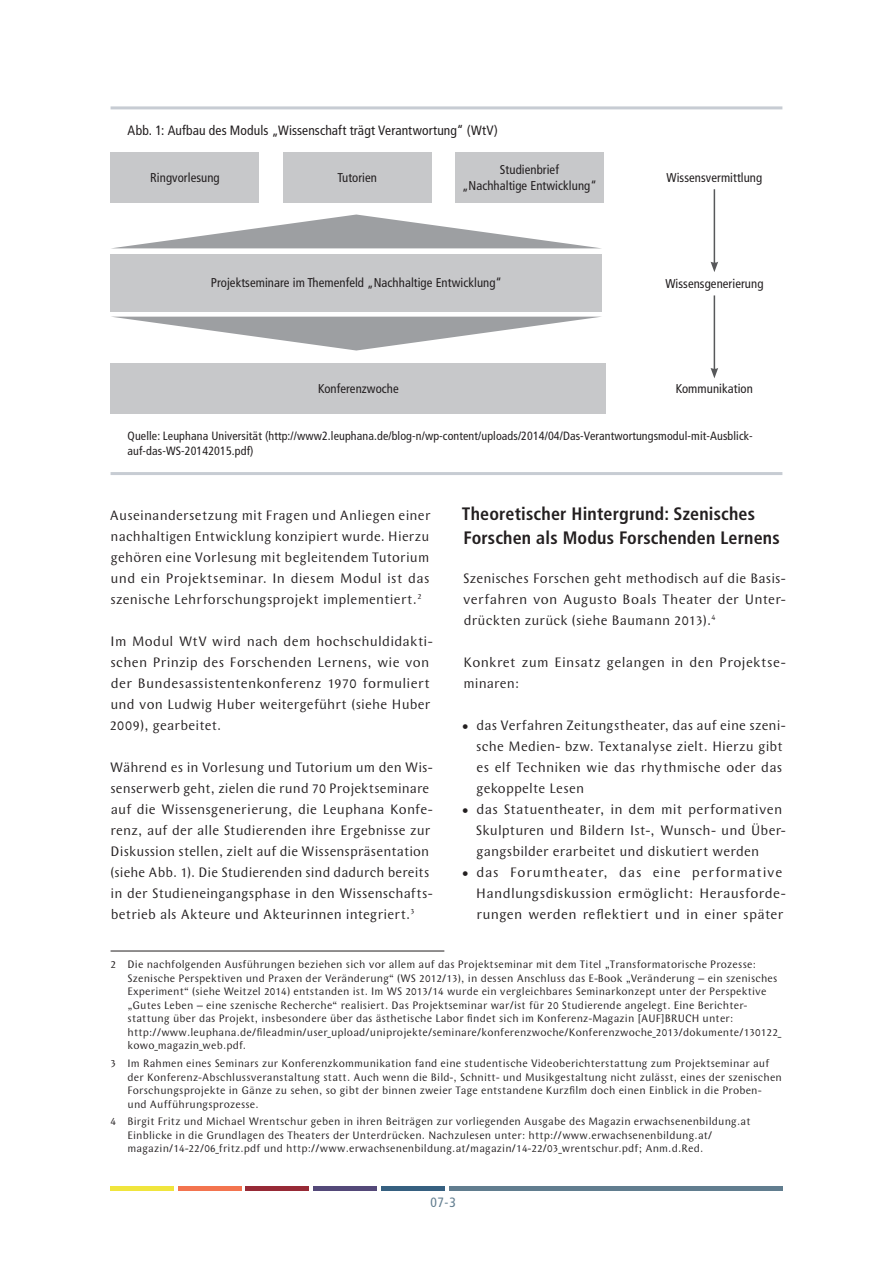
<style>
.page{position:relative;width:893px;height:1263px;background:#fff}
.page>*{position:absolute;margin:0;border:0;box-sizing:border-box;transform-origin:0 0}
.t1{font:700 condensed 18px/24px "Frutiger LT Std";letter-spacing:.01em;color:#231f20}
.t2{font:14.25px/21px "Wunderlich";letter-spacing:.015em;color:#231f20}
.t3{font:condensed 13.5px "Frutiger LT Std";letter-spacing:.01em;color:#231f20}
.t4{font:condensed 13.5px "Frutiger LT Std";color:#617d8f}
.t5{font:condensed 12.75px/15.3px "Frutiger LT Std";letter-spacing:.005em;color:#231f20;text-align:center}
.t6{font:condensed 12px/15px "Frutiger LT Std";letter-spacing:.01em;color:#231f20}
.t7{font:11.25px/13.5px "Wunderlich";letter-spacing:.015em;color:#231f20}
</style>
<div class="page">
<div style="left:111px;top:1186px;width:63px;height:5px;background:#f0e53d"></div>
<div style="left:178px;top:1186px;width:64px;height:5px;background:#f3744f"></div>
<div style="left:246px;top:1186px;width:63px;height:5px;background:#972a36"></div>
<div style="left:313px;top:1186px;width:64px;height:5px;background:#544979"></div>
<div style="left:381px;top:1186px;width:63px;height:5px;background:#366080"></div>
<div style="left:449px;top:1186px;width:333px;height:5px;background:#617d8f"></div>
<hr style="left:111px;top:951px;width:333px;height:1px;background:#231f20">
<hr style="left:111px;top:106px;width:671px;height:3px;background:#c7ccd3">
<hr style="left:111px;top:472px;width:671px;height:3px;background:#c7ccd3">
<div style="left:111px;top:152px;width:148px;height:50px;background:#c7c8ca"></div>
<div style="left:111px;top:254px;width:491px;height:57px;background:#c7c8ca"></div>
<div style="left:283px;top:152px;width:149px;height:50px;background:#c7c8ca"></div>
<div style="left:455px;top:152px;width:149px;height:50px;background:#c7c8ca"></div>
<div style="left:111px;top:363px;width:495px;height:51px;background:#c7c8ca"></div>
<svg style="left:114px;top:215px;width:484px;height:33px"></svg>
<svg style="left:114px;top:317px;width:485px;height:33px"></svg>
<hr style="left:714px;top:189px;width:1px;height:75px;background:#57585a">
<svg style="left:711px;top:262px;width:7px;height:10px"></svg>
<hr style="left:714px;top:295px;width:1px;height:75px;background:#57585a">
<svg style="left:711px;top:368px;width:7px;height:10px"></svg>
<p class="t3" style="left:128px;top:122px;width:372px">Abb. 1: Aufbau des Moduls „Wissenschaft trägt Verantwortung“ (WtV)</p>
<p class="t5" style="left:150px;top:170px;width:71px">Ringvorlesung</p>
<p class="t5" style="left:337px;top:170px;width:41px">Tutorien</p>
<p class="t5" style="left:462px;top:162px;width:136px">Studienbrief<br>„Nachhaltige Entwicklung“</p>
<p class="t5" style="left:666px;top:170px;width:97px">Wissensvermittlung</p>
<p class="t5" style="left:211px;top:275px;width:293px">Projektseminare im Themenfeld „Nachhaltige Entwicklung“</p>
<p class="t5" style="left:665px;top:276px;width:100px">Wissensgenerierung</p>
<p class="t5" style="left:318px;top:381px;width:82px">Konferenzwoche</p>
<p class="t5" style="left:676px;top:381px;width:79px">Kommunikation</p>
<p class="t6" style="left:128px;top:428px;width:627px">Quelle: Leuphana Universität (http://www2.leuphana.de/blog-n/wp-content/uploads/2014/04/Das-Verantwortungsmodul-mit-Ausblick&shy;auf-das-WS-20142015.pdf)</p>
<h1 class="t1" style="left:462px;top:502px;width:319px">Theoretischer Hintergrund: Szenisches<br>Forschen als Modus Forschenden Lernens</h1>
<p class="t2" style="left:463px;top:568px;width:324px;text-align:justify">Szenisches Forschen geht methodisch auf die Basis&shy;verfahren von Augusto Boals Theater der Unter&shy;drückten zurück (siehe Baumann 2013).<sup>4</sup></p>
<p class="t2" style="left:464px;top:652px;width:323px">Konkret zum Einsatz gelangen in den Projektse&shy;minaren:</p>
<p class="t2" style="left:476px;top:715px;width:311px;text-indent:-14px">• das Verfahren Zeitungstheater, das auf eine szeni&shy;sche Medien- bzw. Textanalyse zielt. Hierzu gibt es elf Techniken wie das rhythmische oder das gekoppelte Lesen</p>
<p class="t2" style="left:476px;top:799px;width:311px;text-indent:-14px">• das Statuentheater, in dem mit performativen<br>Skulpturen und Bildern Ist-, Wunsch- und Über&shy;gangsbilder erarbeitet und diskutiert werden</p>
<p class="t2" style="left:476px;top:862px;width:311px;text-indent:-14px">• das Forumtheater, das eine performative<br>Handlungsdiskussion ermöglicht: Herausforde&shy;rungen werden reflektiert und in einer später</p>
<p class="t7" style="left:128px;top:958px;width:655px;text-indent:-17px">2 Die nachfolgenden Ausführungen beziehen sich vor allem auf das Projektseminar mit dem Titel „Transformatorische Prozesse:<br>Szenische Perspektiven und Praxen der Veränderung“ (WS 2012/13), in dessen Anschluss das E-Book „Veränderung – ein szenisches Experiment“ (siehe Weitzel 2014) entstanden ist. Im WS 2013/14 wurde ein vergleichbares Seminarkonzept unter der Perspektive „Gutes Leben – eine szenische Recherche“ realisiert. Das Projektseminar war/ist für 20 Studierende angelegt. Eine Berichter&shy;stattung über das Projekt, insbesondere über das ästhetische Labor findet sich im Konferenz-Magazin [AUF]BRUCH unter: http://www.leuphana.de/fileadmin/user_upload/uniprojekte/seminare/konferenzwoche/Konferenzwoche_2013/dokumente/130122_ kowo_magazin_web.pdf.</p>
<p class="t7" style="left:128px;top:1057px;width:656px;text-indent:-17px">3 Im Rahmen eines Seminars zur Konferenzkommunikation fand eine studentische Videoberichterstattung zum Projektseminar auf der Konferenz-Abschlussveranstaltung statt. Auch wenn die Bild-, Schnitt- und Musikgestaltung nicht zulässt, eines der szenischen Forschungsprojekte in Gänze zu sehen, so gibt der binnen zweier Tage entstandene Kurzfilm doch einen Einblick in die Proben&shy;und Aufführungsprozesse.</p>
<p class="t7" style="left:128px;top:1115px;width:625px;text-indent:-17px">4 Birgit Fritz und Michael Wrentschur geben in ihren Beiträgen zur vorliegenden Ausgabe des Magazin erwachsenenbildung.at<br>Einblicke in die Grundlagen des Theaters der Unterdrücken. Nachzulesen unter: http://www.erwachsenenbildung.at/ magazin/14-22/06_fritz.pdf und http://www.erwachsenenbildung.at/magazin/14-22/03_wrentschur.pdf; Anm.d.Red.</p>
<p class="t2" style="left:110px;top:505px;width:322px;text-align:justify">Auseinandersetzung mit Fragen und Anliegen einer nachhaltigen Entwicklung konzipiert wurde. Hierzu gehören eine Vorlesung mit begleitendem Tutorium und ein Projektseminar. In diesem Modul ist das szenische Lehrforschungsprojekt implementiert.<sup>2</sup></p>
<p class="t2" style="left:110px;top:631px;width:324px">Im Modul WtV wird nach dem hochschuldidakti&shy;schen Prinzip des Forschenden Lernens, wie von der Bundesassistentenkonferenz 1970 formuliert und von Ludwig Huber weitergeführt (siehe Huber 2009), gearbeitet.</p>
<p class="t2" style="left:110px;top:757px;width:324px">Während es in Vorlesung und Tutorium um den Wis&shy;senserwerb geht, zielen die rund 70 Projektseminare auf die Wissensgenerierung, die Leuphana Konfe&shy;renz, auf der alle Studierenden ihre Ergebnisse zur Diskussion stellen, zielt auf die Wissenspräsentation (siehe Abb. 1). Die Studierenden sind dadurch bereits in der Studieneingangsphase in den Wissenschafts&shy;betrieb als Akteure und Akteurinnen integriert.<sup>3</sup></p>
<p class="t4" style="left:430px;top:1195px;width:27px">07-3</p>
</div>
